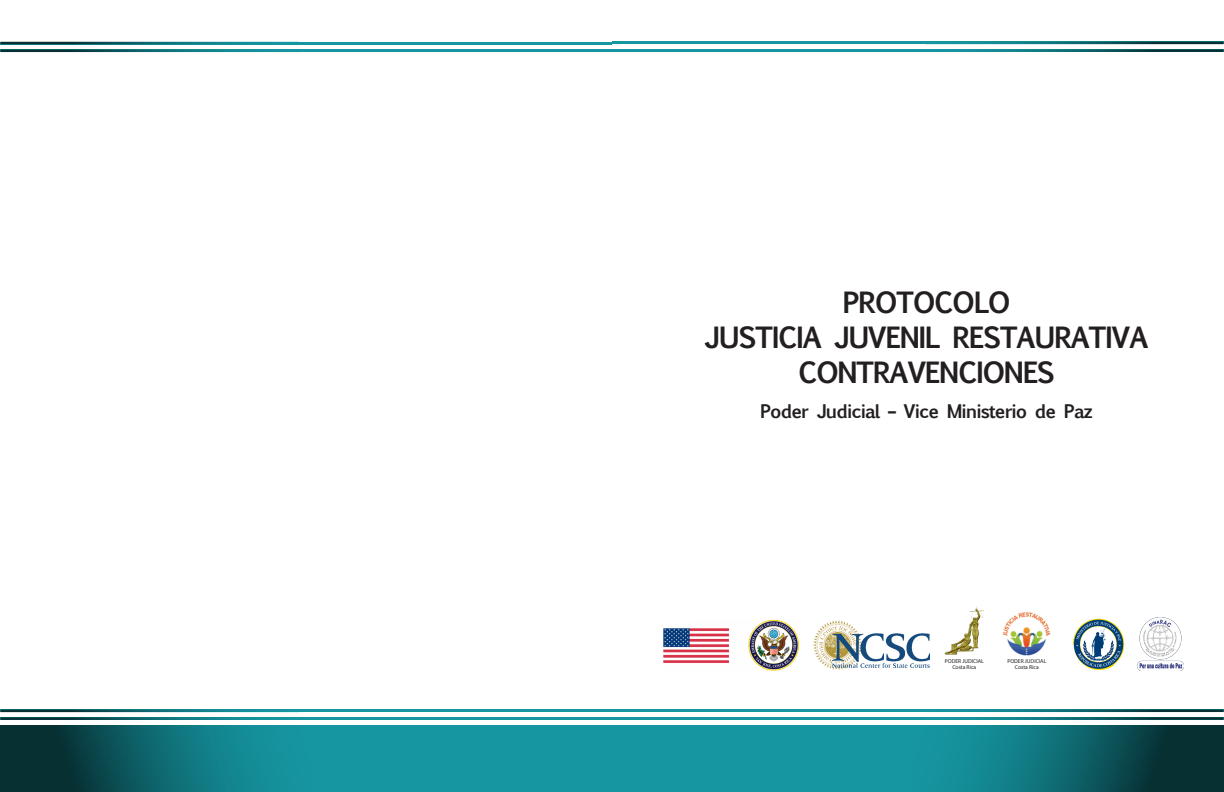
<style>
.page{position:relative;width:1224px;height:792px;background:#fff}
.page>*{position:absolute;margin:0;border:0;box-sizing:border-box;transform-origin:0 0}
.t1{font:700 28px/35px "Euphemia UCAS";letter-spacing:-.055em;color:#231f20;text-align:center}
.t2{font:700 18px "Euphemia UCAS";letter-spacing:-.055em;color:#231f20}
.t3{font:5.6px/5.4px "Myriad Pro";letter-spacing:-.005em;color:#231f20;text-align:center}
</style>
<div class="page">
<div style="left:612px;top:0;width:612px;height:792px;background:#1696a1"></div>
<div style="left:612px;top:0;width:612px;height:725px;background:#fff"></div>
<img style="left:813px;top:621px;width:116px;height:49px">
<img style="left:944px;top:606px;width:40px;height:49px">
<img style="left:1002px;top:612px;width:49px;height:44px">
<img style="left:663px;top:619px;width:136px;height:52px">
<img style="left:1073px;top:618px;width:52px;height:52px">
<img style="left:1138px;top:618px;width:45px;height:52px">
<hr style="left:612px;top:42px;width:612px;height:2px;background:#1696a1">
<hr style="left:612px;top:49px;width:612px;height:3px;background:#1696a1">
<hr style="left:612px;top:709px;width:612px;height:3px;background:#1696a1">
<hr style="left:612px;top:717px;width:612px;height:3px;background:#1696a1">
<svg style="left:925px;top:42px;width:298px;height:10px"></svg>
<svg style="left:962px;top:709px;width:262px;height:83px"></svg>
<hr style="left:612px;top:0;width:1px;height:792px;background:#1796a1">
<div style="left:0;top:0;width:612px;height:792px;background:#1696a1"></div>
<div style="left:0;top:0;width:612px;height:725px;background:#fff"></div>
<hr style="left:0;top:42px;width:612px;height:2px;background:#1696a1">
<hr style="left:0;top:49px;width:612px;height:3px;background:#1696a1">
<hr style="left:0;top:710px;width:612px;height:2px;background:#1696a1">
<hr style="left:0;top:717px;width:612px;height:3px;background:#1696a1">
<svg style="left:1px;top:42px;width:298px;height:10px"></svg>
<svg style="left:0;top:710px;width:299px;height:82px"></svg>
<p class="t1" style="left:705px;top:285px;width:446px">PROTOCOLO<br>JUSTICIA JUVENIL RESTAURATIVA<br>CONTRAVENCIONES</p>
<p class="t2" style="left:760px;top:398px;width:334px">Poder Judicial – Vice Ministerio de Paz</p>
<p class="t3" style="left:945px;top:659px;width:41px">PODER JUDICIAL<br>Costa Rica</p>
<p class="t3" style="left:1007px;top:659px;width:41px">PODER JUDICIAL<br>Costa Rica</p>
</div>
